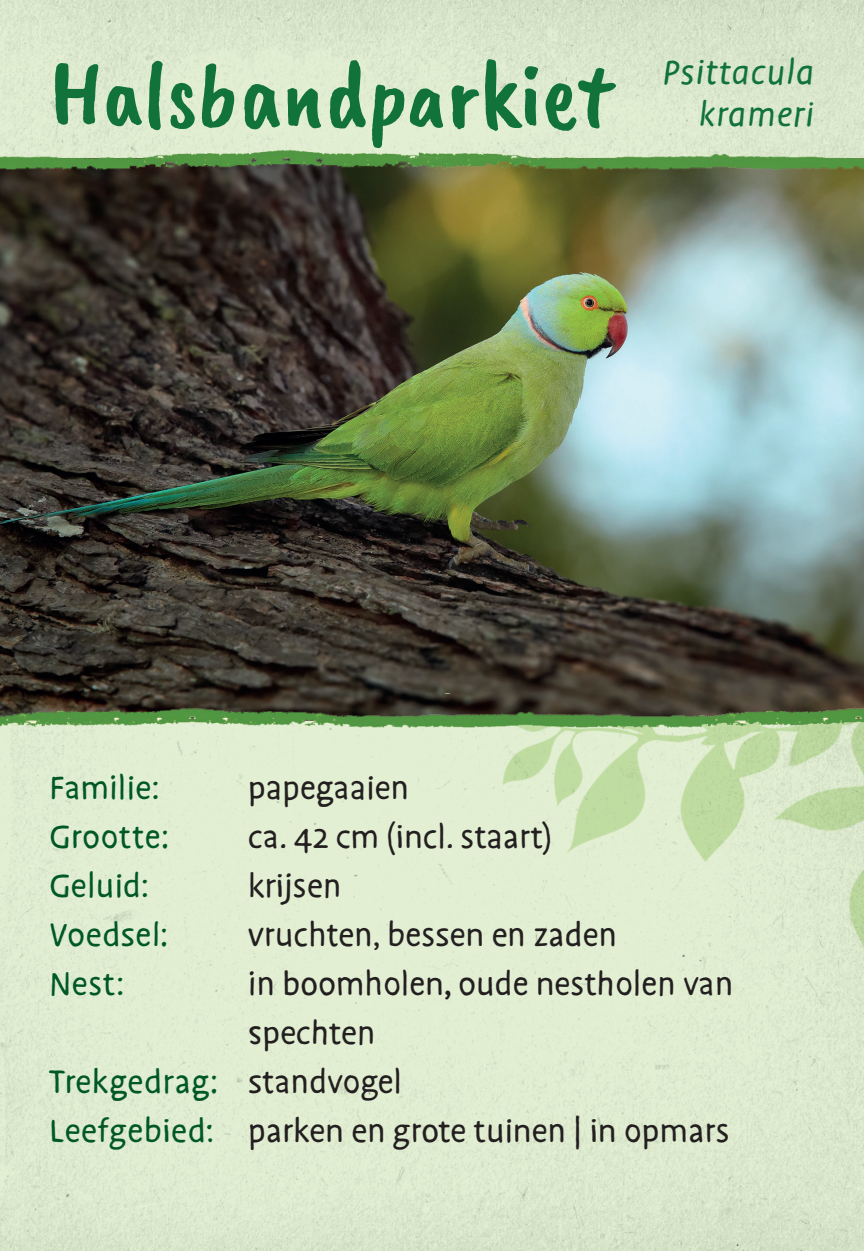
<style>
.page{position:relative;width:864px;height:1251px;background:#fff}
.page>*{position:absolute;margin:0;border:0;box-sizing:border-box;transform-origin:0 0}
.t1{font:94.5px "Caveat Brush";letter-spacing:.005em;color:#11723a}
.t2{font:italic 38.5px "Duper";letter-spacing:.04em;color:#11723a}
.t3{font:36.75px "Duper";letter-spacing:.01em;color:#231f20}
.t4{font:36.75px "Duper";letter-spacing:.02em;color:#005824}
.s1{color:#231f20}
.s2{color:#005824}
</style>
<div class="page">
<div style="left:0;top:0;width:863px;height:1250px;background:#e2efd3"></div>
<img style="left:387px;top:741px;width:476px;height:253px">
<img style="left:0;top:183px;width:863px;height:510px">
<img style="left:0;top:135px;width:863px;height:48px">
<img style="left:0;top:693px;width:863px;height:48px">
<h1 class="t1" style="left:50px;top:40px;width:562px">Halsbandparkiet</h1>
<p class="t2" style="left:662px;top:52px;width:152px">Psittacula</p>
<p class="t2" style="left:698px;top:94px;width:116px">krameri</p>
<p class="t4" style="left:50px;top:767px;width:111px">Familie:</p>
<p class="t3" style="left:248px;top:767px;width:162px">papegaaien</p>
<p class="t4" style="left:50px;top:816px;width:121px">Grootte:</p>
<p class="t3" style="left:248px;top:816px;width:305px">ca. 42 cm (incl. staart)</p>
<p class="t4" style="left:50px;top:865px;width:101px">Geluid:</p>
<p class="t3" style="left:248px;top:865px;width:94px">krijsen</p>
<p class="t4" style="left:50px;top:914px;width:120px">Voedsel:</p>
<p class="t3" style="left:248px;top:914px;width:370px">vruchten, bessen en zaden</p>
<p class="t4" style="left:50px;top:963px;width:76px">Nest:</p>
<p class="t3" style="left:248px;top:963px;width:486px">in boomholen, oude nestholen van</p>
<p class="t3" style="left:248px;top:1012px;width:128px">spechten</p>
<p class="t4" style="left:50px;top:1061px;width:353px">Trekgedrag: <span class="s1">standvogel</span></p>
<p class="t3" style="left:50px;top:1110px;width:681px"><span class="s2">Leefgebied:</span> parken en grote tuinen | in opmars</p>
</div>
